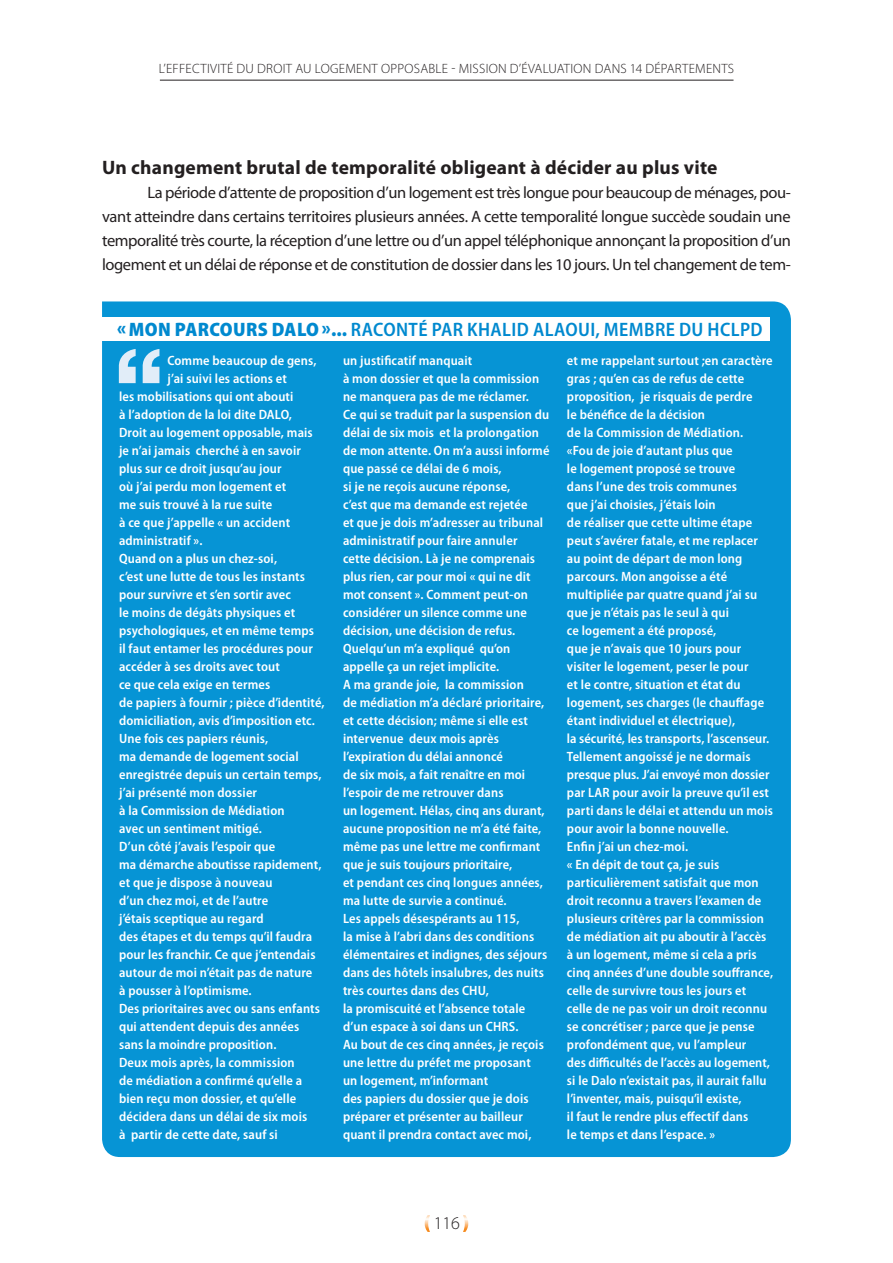
<style>
.page{position:relative;width:893px;height:1263px;background:#fff}
.page>*{position:absolute;margin:0;border:0;box-sizing:border-box;transform-origin:0 0}
.t1{font:700 19.5px "Myriad Pro";letter-spacing:.01em;color:#231f20}
.t2{font:600 semi-condensed 19.5px "Myriad Pro";letter-spacing:.02em;color:#0089cf}
.t3{font:300 18px "Myriad Pro";color:#231f20}
.t4{font:16.5px/24px "Myriad Pro";letter-spacing:-.025em;color:#231f20;text-align:justify}
.t5{font:600 semi-condensed 13.5px/18px "Myriad Pro";letter-spacing:.01em;color:#fff}
.t6{font:300 13.5px "Myriad Pro";letter-spacing:.02em;color:#231f20}
.s1{font-weight:900}
.s2{color:#fff}
</style>
<div class="page">
<hr style="left:160px;top:80px;width:573px;height:1px;background:#231f20">
<div style="left:102px;top:301px;width:689px;height:856px;background:#0694d5"></div>
<div style="left:90px;top:317px;width:680px;height:24px;background:#fff"></div>
<svg style="left:119px;top:349px;width:40px;height:34px"></svg>
<p class="t6" style="left:159px;top:61px;width:577px">L’EFFECTIVITÉ DU DROIT AU LOGEMENT OPPOSABLE - MISSION D’ÉVALUATION DAN S 14 DÉPARTEMENTS</p>
<h1 class="t1" style="left:102px;top:155px;width:617px">Un changement brutal de temporalité obligeant à décider au plus vite</h1>
<p class="t4" style="left:102px;top:180px;width:691px;text-indent:45px">La période d’attente de proposition d’un logement est très longue pour beaucoup de ménages, pou&shy;vant atteindre dans certains territoires plusieurs années. A cette temporalité longue succède soudain une temporalité très courte, la réception d’une lettre ou d’un appel téléphonique annonçant la proposition d’un logement et un délai de réponse et de constitution de dossier dans les 10 jours. Un tel changement de tem-</p>
<h1 class="t2" style="left:117px;top:318px;width:647px"><span class="s1">« MON PARCOURS DALO»...</span> Raconté par Khalid Alaoui, membre du HCLPD</h1>
<p class="t5" style="left:167px;top:352px;width:151px">Comme beaucoup de gens,</p>
<p class="t5" style="left:167px;top:370px;width:121px">j’ai suivi les actions et</p>
<p class="t5" style="left:119px;top:388px;width:176px">les mobilisations qui ont abouti</p>
<p class="t5" style="left:119px;top:406px;width:174px">à l’adoption de la loi dite DALO,</p>
<p class="t5" style="left:119px;top:424px;width:195px">Droit au logement opposable, mais</p>
<p class="t5" style="left:119px;top:442px;width:183px">je n’ai jamais cherché à en savoir</p>
<p class="t5" style="left:119px;top:460px;width:164px">plus sur ce droit jusqu’au jour</p>
<p class="t5" style="left:119px;top:478px;width:169px">où j’ai perdu mon logement et</p>
<p class="t5" style="left:119px;top:496px;width:155px">me suis trouvé à la rue suite</p>
<p class="t5" style="left:119px;top:514px;width:173px">à ce que j’appelle « un accident</p>
<p class="t5" style="left:119px;top:531px;width:85px">administratif ».</p>
<p class="t5" style="left:119px;top:549px;width:160px">Quand on a plus un chez-soi,</p>
<p class="t5" style="left:119px;top:567px;width:188px">c’est une lutte de tous les instants</p>
<p class="t5" style="left:119px;top:585px;width:173px">pour survivre et s’en sortir avec</p>
<p class="t5" style="left:119px;top:603px;width:178px">le moins de dégâts physiques et</p>
<p class="t5" style="left:119px;top:621px;width:197px">psychologiques, et en même temps</p>
<p class="t5" style="left:119px;top:639px;width:195px">il faut entamer les procédures pour</p>
<p class="t5" style="left:119px;top:657px;width:162px">accéder à ses droits avec tout</p>
<p class="t5" style="left:119px;top:675px;width:153px">ce que cela exige en termes</p>
<p class="t5" style="left:119px;top:693px;width:207px">de papiers à fournir ; pièce d’identité,</p>
<p class="t5" style="left:119px;top:711px;width:197px">domiciliation, avis d’imposition etc.</p>
<p class="t5" style="left:119px;top:729px;width:151px">Une fois ces papiers réunis,</p>
<p class="t5" style="left:119px;top:747px;width:181px">ma demande de logement social</p>
<p class="t5" style="left:119px;top:765px;width:204px">enregistrée depuis un certain temps,</p>
<p class="t5" style="left:119px;top:783px;width:139px">j’ai présenté mon dossier</p>
<p class="t5" style="left:119px;top:801px;width:167px">à la Commission de Médiation</p>
<p class="t5" style="left:119px;top:819px;width:144px">avec un sentiment mitigé.</p>
<p class="t5" style="left:119px;top:837px;width:158px">D’un côté j’avais l’espoir que</p>
<p class="t5" style="left:119px;top:855px;width:204px">ma démarche aboutisse rapidement,</p>
<p class="t5" style="left:119px;top:873px;width:155px">et que je dispose à nouveau</p>
<p class="t5" style="left:119px;top:891px;width:151px">d’un chez moi, et de l’autre</p>
<p class="t5" style="left:119px;top:909px;width:146px">j’étais sceptique au regard</p>
<p class="t5" style="left:119px;top:927px;width:195px">des étapes et du temps qu’il faudra</p>
<p class="t5" style="left:119px;top:945px;width:198px">pour les franchir. Ce que j’entendais</p>
<p class="t5" style="left:119px;top:963px;width:195px">autour de moi n’était pas de nature</p>
<p class="t5" style="left:119px;top:981px;width:134px">à pousser à l’optimisme.</p>
<p class="t5" style="left:119px;top:999px;width:202px">Des prioritaires avec ou sans enfants</p>
<p class="t5" style="left:119px;top:1017px;width:182px">qui attendent depuis des années</p>
<p class="t5" style="left:119px;top:1035px;width:159px">sans la moindre proposition.</p>
<p class="t5" style="left:119px;top:1053px;width:177px">Deux mois après, la commission</p>
<p class="t5" style="left:119px;top:1071px;width:185px">de médiation a confirmé qu’elle a</p>
<p class="t5" style="left:119px;top:1089px;width:179px">bien reçu mon dossier, et qu’elle</p>
<p class="t5" style="left:119px;top:1107px;width:190px">décidera dans un délai de six mois</p>
<p class="t5" style="left:119px;top:1125px;width:160px">à partir de cette date, sauf si</p>
<p class="t5" style="left:343px;top:351px;width:208px">un justificatif manquait<br>à mon dossier et que la commission ne manquera pas de me réclamer.<br>Ce qui se traduit par la suspension du délai de six mois et la prolongation de mon attente. On m’a aussi informé que passé ce délai de 6 mois,<br>si je ne reçois aucune réponse,<br>c’est que ma demande est rejetée<br>et que je dois m’adresser au tribunal administratif pour faire annuler<br>cette décision. Là je ne comprenais plus rien, car pour moi « qui ne dit mot consent ». Comment peut-on considérer un silence comme une décision, une décision de refus.<br>Quelqu’un m’a expliqué qu’on appelle ça un rejet implicite.<br>A ma grande joie, la commission<br>de médiation m’a déclaré prioritaire, et cette décision; même si elle est intervenue deux mois après l’expiration du délai annoncé<br>de six mois, a fait renaître en moi l’espoir de me retrouver dans<br>un logement. Hélas, cinq ans durant, aucune proposition ne m’a été faite, même pas une lettre me confirmant que je suis toujours prioritaire,<br>et pendant ces cinq longues années, ma lutte de survie a continué.<br>Les appels désespérants au 115,<br>la mise à l’abri dans des conditions élémentaires et indignes, des séjours dans des hôtels insalubres, des nuits très courtes dans des CHU,<br>la promiscuité et l’absence totale d’un espace à soi dans un CHRS.<br>Au bout de ces cinq années, je reçois une lettre du préfet me proposant<br>un logement, m’informant<br>des papiers du dossier que je dois préparer et présenter au bailleur quant il prendra contact avec moi,</p>
<p class="t5" style="left:567px;top:351px;width:208px">et me rappelant surtout ;en caractère gras ; qu’en cas de refus de cette proposition, je risquais de perdre<br>le bénéfice de la décision<br>de la Commission de Médiation.<br>«Fou de joie d’autant plus que<br>le logement proposé se trouve<br>dans l’une des trois communes<br>que j’ai choisies, j’étais loin<br>de réaliser que cette ultime étape peut s’avérer fatale, et me replacer au point de départ de mon long parcours. Mon angoisse a été multipliée par quatre quand j’ai su que je n’étais pas le seul à qui<br>ce logement a été proposé,<br>que je n’avais que 10 jours pour visiter le logement, peser le pour<br>et le contre, situation et état du logement, ses charges (le chauffage étant individuel et électrique),<br>la sécurité, les transports, l’ascenseur.<br>Tellement angoissé je ne dormais presque plus. J’ai envoyé mon dossier par LAR pour avoir la preuve qu’il est parti dans le délai et attendu un mois pour avoir la bonne nouvelle.<br>Enfin j’ai un chez-moi.<br>« En dépit de tout ça, je suis particulièrement satisfait que mon droit reconnu a travers l’examen de plusieurs critères par la commission de médiation ait pu aboutir à l’accès à un logement, même si cela a pris cinq années d’une double souffrance, celle de survivre tous les jours et celle de ne pas voir un droit reconnu se concrétiser ; parce que je pense profondément que, vu l’ampleur<br>des difficultés de l’accès au logement, si le Dalo n’existait pas, il aurait fallu l’inventer, mais, puisqu’il existe,<br>il faut le rendre plus effectif dans<br>le temps et dans l’espace. »</p>
<h2 class="t3" style="left:424px;top:1212px;width:46px"><span class="s2">❪</span> 116<span class="s2">❫</span></h2>
</div>
